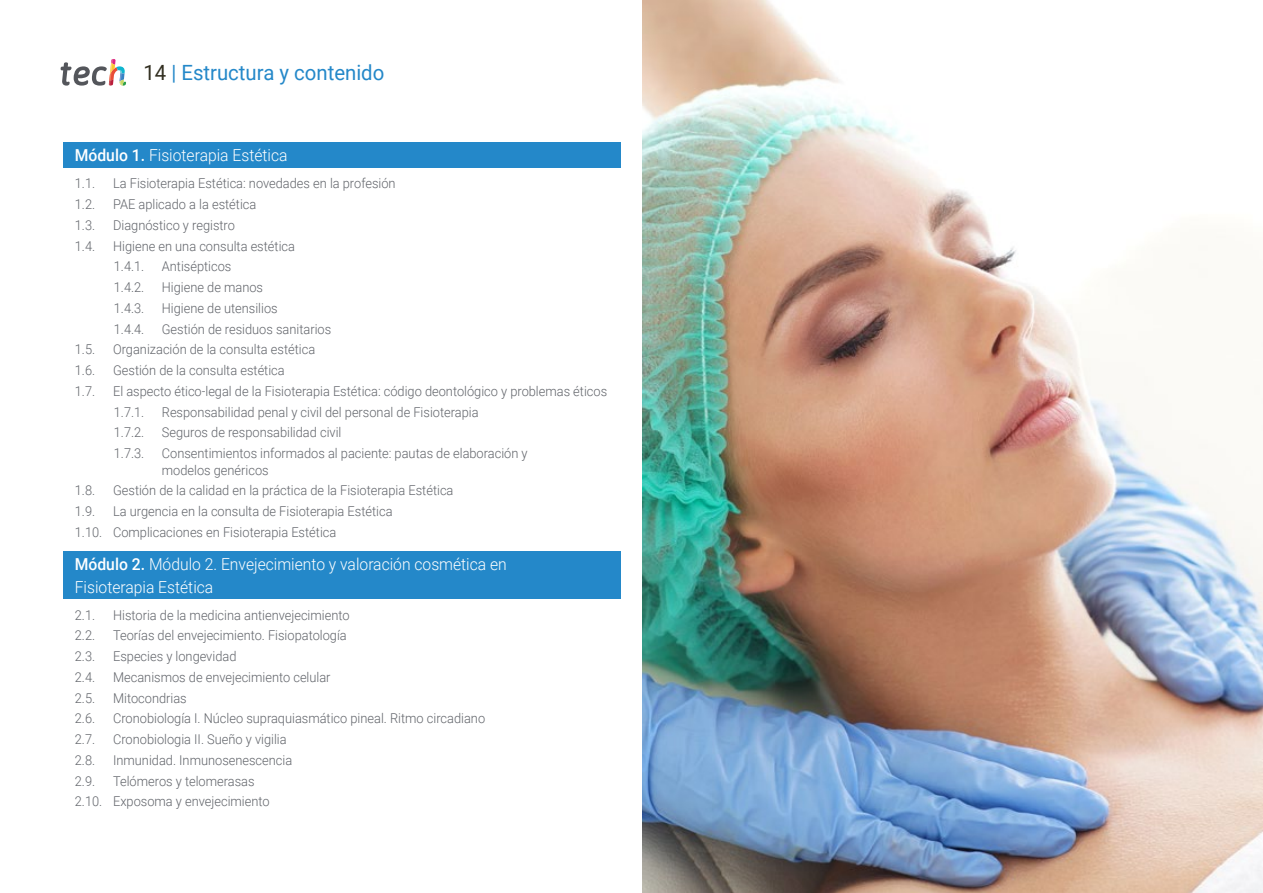
<style>
.page{position:relative;width:1263px;height:893px;background:#fff}
.page>*{position:absolute;margin:0;border:0;box-sizing:border-box;transform-origin:0 0}
.t1{font:21px "Roboto";color:#2488c9}
.t2{font:300 16.5px/22.5px "Roboto";color:#fff;scale:.95 1}
.t3{font:300 13.5px/20.7px "Roboto";color:#61646a;scale:.95 1}
.s1{color:#312e20}
.s2{font-weight:500}
</style>
<div class="page">
<div style="left:64px;top:142px;width:557px;height:25px;background:#2488c9"></div>
<div style="left:64px;top:551px;width:557px;height:48px;background:#2488c9"></div>
<svg style="left:61px;top:59px;width:65px;height:27px"></svg>
<img style="left:642px;top:0;width:621px;height:893px">
<h1 class="t1" style="left:144px;top:57px;width:242px"><span class="s1">14</span> | Estructura y contenido</h1>
<p class="t2" style="left:75px;top:143px;width:225px"><span class="s2">Módulo 1.</span> Fisioterapia Estética</p>
<p class="t3" style="left:75px;top:173px;width:23px">1.1.</p>
<p class="t3" style="left:113px;top:173px;width:299px">La Fisioterapia Estética: novedades en la profesión</p>
<p class="t3" style="left:75px;top:193px;width:23px">1.2.</p>
<p class="t3" style="left:113px;top:193px;width:152px">PAE aplicado a la estética</p>
<p class="t3" style="left:75px;top:214px;width:23px">1.3.</p>
<p class="t3" style="left:113px;top:214px;width:130px">Diagnóstico y registro</p>
<p class="t3" style="left:75px;top:235px;width:23px">1.4.</p>
<p class="t3" style="left:113px;top:235px;width:193px">Higiene en una consulta estética<br>1.4.1.</p>
<p class="t3" style="left:162px;top:256px;width:75px">Antisépticos</p>
<p class="t3" style="left:114px;top:276px;width:34px">1.4.2.</p>
<p class="t3" style="left:162px;top:276px;width:108px">Higiene de manos</p>
<p class="t3" style="left:114px;top:297px;width:34px">1.4.3.</p>
<p class="t3" style="left:162px;top:297px;width:123px">Higiene de utensilios</p>
<p class="t3" style="left:114px;top:318px;width:34px">1.4.4.</p>
<p class="t3" style="left:162px;top:318px;width:180px">Gestión de residuos sanitarios</p>
<p class="t3" style="left:75px;top:339px;width:23px">1.5.</p>
<p class="t3" style="left:113px;top:339px;width:214px">Organización de la consulta estética</p>
<p class="t3" style="left:75px;top:359px;width:23px">1.6.</p>
<p class="t3" style="left:113px;top:359px;width:182px">Gestión de la consulta estética</p>
<p class="t3" style="left:75px;top:380px;width:23px">1.7.</p>
<p class="t3" style="left:113px;top:380px;width:522px">El aspecto ético-legal de la Fisioterapia Estética: código deontológico y problemas éticos<br>1.7.1.</p>
<p class="t3" style="left:162px;top:401px;width:335px">Responsabilidad penal y civil del personal de Fisioterapia</p>
<p class="t3" style="left:114px;top:422px;width:34px">1.7.2.</p>
<p class="t3" style="left:162px;top:422px;width:191px">Seguros de responsabilidad civil</p>
<p class="t3" style="left:114px;top:442px;width:34px">1.7.3.</p>
<p class="t3" style="left:162px;top:445px;width:387px;line-height:16.5px">Consentimientos informados al paciente: pautas de elaboración y modelos genéricos</p>
<p class="t3" style="left:75px;top:480px;width:23px">1.8.</p>
<p class="t3" style="left:113px;top:480px;width:360px">Gestión de la calidad en la práctica de la Fisioterapia Estética</p>
<p class="t3" style="left:75px;top:500px;width:23px">1.9.</p>
<p class="t3" style="left:75px;top:500px;width:336px;text-indent:38px">La urgencia en la consulta de Fisioterapia Estética<br>1.10. Complicaciones en Fisioterapia Estética</p>
<p class="t2" style="left:75px;top:552px;width:456px"><span class="s2">Módulo 2.</span> Módulo 2. Envejecimiento y valoración cosmética en<br>Fisioterapia Estética</p>
<p class="t3" style="left:75px;top:604px;width:23px">2.1.</p>
<p class="t3" style="left:113px;top:604px;width:250px">Historia de la medicina antienvejecimiento</p>
<p class="t3" style="left:75px;top:625px;width:23px">2.2.</p>
<p class="t3" style="left:113px;top:625px;width:247px">Teorías del envejecimiento. Fisiopatología</p>
<p class="t3" style="left:75px;top:645px;width:23px">2.3.</p>
<p class="t3" style="left:113px;top:645px;width:131px">Especies y longevidad</p>
<p class="t3" style="left:75px;top:666px;width:23px">2.4.</p>
<p class="t3" style="left:113px;top:666px;width:230px">Mecanismos de envejecimiento celular</p>
<p class="t3" style="left:75px;top:687px;width:23px">2.5.</p>
<p class="t3" style="left:113px;top:687px;width:79px">Mitocondrias</p>
<p class="t3" style="left:75px;top:708px;width:23px">2.6.</p>
<p class="t3" style="left:113px;top:708px;width:393px">Cronobiología I. Núcleo supraquiasmático pineal. Ritmo circadiano</p>
<p class="t3" style="left:75px;top:728px;width:23px">2.7.</p>
<p class="t3" style="left:113px;top:728px;width:184px">Cronobiologia II. Sueño y vigilia</p>
<p class="t3" style="left:75px;top:749px;width:23px">2.8.</p>
<p class="t3" style="left:113px;top:749px;width:190px">Inmunidad. Inmunosenescencia</p>
<p class="t3" style="left:75px;top:770px;width:23px">2.9.</p>
<p class="t3" style="left:75px;top:770px;width:207px;text-indent:38px">Telómeros y telomerasas<br>2.10. Exposoma y envejecimiento</p>
</div>
